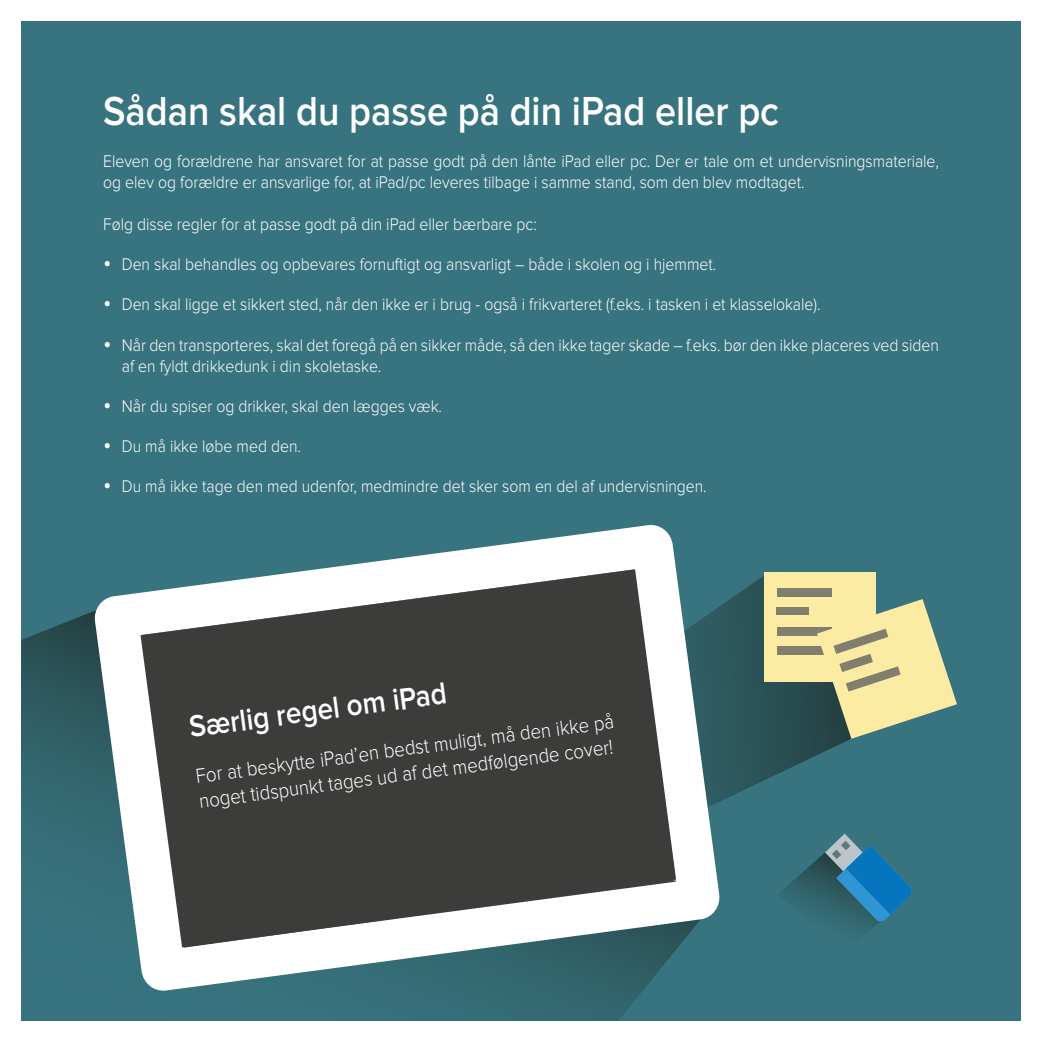
<style>
.page{position:relative;width:1042px;height:1042px;background:#fff}
.page>*{position:absolute;margin:0;border:0;box-sizing:border-box;transform-origin:0 0}
.t1{font:600 42px "Proxima Nova";color:#fff;scale:.9 1}
.t2{font:600 31.5px "Proxima Nova";color:#fff;scale:.89 1}
.t3{font:300 21px/25.2px "Proxima Nova";color:#fff;scale:.89 1}
.t4{font:300 17.5px/21px "Proxima Nova";color:#fff;scale:.9 1}
.s1{font-size:26.25px}
</style>
<div class="page">
<div style="left:21px;top:21px;width:1000px;height:1000px;background:#387480"></div>
<svg style="left:721px;top:576px;width:130px;height:225px"></svg>
<div style="left:764px;top:572px;width:112px;height:109px;background:#fceba3"></div>
<div style="left:777px;top:588px;width:54px;height:9px;background:#807f6d"></div>
<div style="left:777px;top:607px;width:32px;height:8px;background:#807f6d"></div>
<div style="left:777px;top:627px;width:54px;height:9px;background:#807f6d"></div>
<div style="left:777px;top:646px;width:78px;height:9px;background:#807f6d"></div>
<svg style="left:817px;top:599px;width:140px;height:140px"></svg>
<svg style="left:21px;top:611px;width:620px;height:410px"></svg>
<svg style="left:93px;top:525px;width:628px;height:467px"></svg>
<svg style="left:141px;top:569px;width:535px;height:378px;background:#636463"></svg>
<svg style="left:779px;top:833px;width:133px;height:99px"></svg>
<p class="t1" style="left:103px;top:87px;width:752px">Sådan skal du passe på din iPad eller pc</p>
<p class="t4" style="left:103px;top:151px;width:930px">Eleven og forældrene har ansvaret for at passe godt på den lånte iPad eller pc. Der er tale om et undervisningsmateriale, og elev og forældre er ansvarlige for, at iPad/pc leveres tilbage i samme stand, som den blev modtaget.</p>
<p class="t4" style="left:103px;top:214px;width:483px">Følg disse regler for at passe godt på din iPad eller bærbare pc:</p>
<p class="t4" style="left:103px;top:254px;width:682px"><span class="s1">•</span> Den skal behandles og opbevares fornuftigt og ansvarligt – både i skolen og i hjemmet.</p>
<p class="t4" style="left:103px;top:294px;width:798px"><span class="s1">•</span> Den skal ligge et sikkert sted, når den ikke er i brug - også i frikvarteret (f.eks. i tasken i et klasselokale).</p>
<p class="t4" style="left:122px;top:334px;width:909px;text-indent:-19px"><span class="s1">•</span> Når den transporteres, skal det foregå på en sikker måde, så den ikke tager skade – f.eks. bør den ikke placeres ved siden af en fyldt drikkedunk i din skoletaske.</p>
<p class="t4" style="left:103px;top:396px;width:378px"><span class="s1">•</span> Når du spiser og drikker, skal den lægges væk.</p>
<p class="t4" style="left:103px;top:436px;width:221px"><span class="s1">•</span> Du må ikke løbe med den.</p>
<p class="t4" style="left:103px;top:476px;width:672px"><span class="s1">•</span> Du må ikke tage den med udenfor, medmindre det sker som en del af undervisningen.</p>
<p class="t2" style="left:187px;top:708px;width:293px;rotate:-7deg">Særlig regel om iPad</p>
<p class="t3" style="left:194px;top:765px;width:475px;rotate:-8deg">For at beskytte iPad’en bedst muligt, må den ikke på noget tidspunkt tages ud af det medfølgende cover!</p>
</div>
